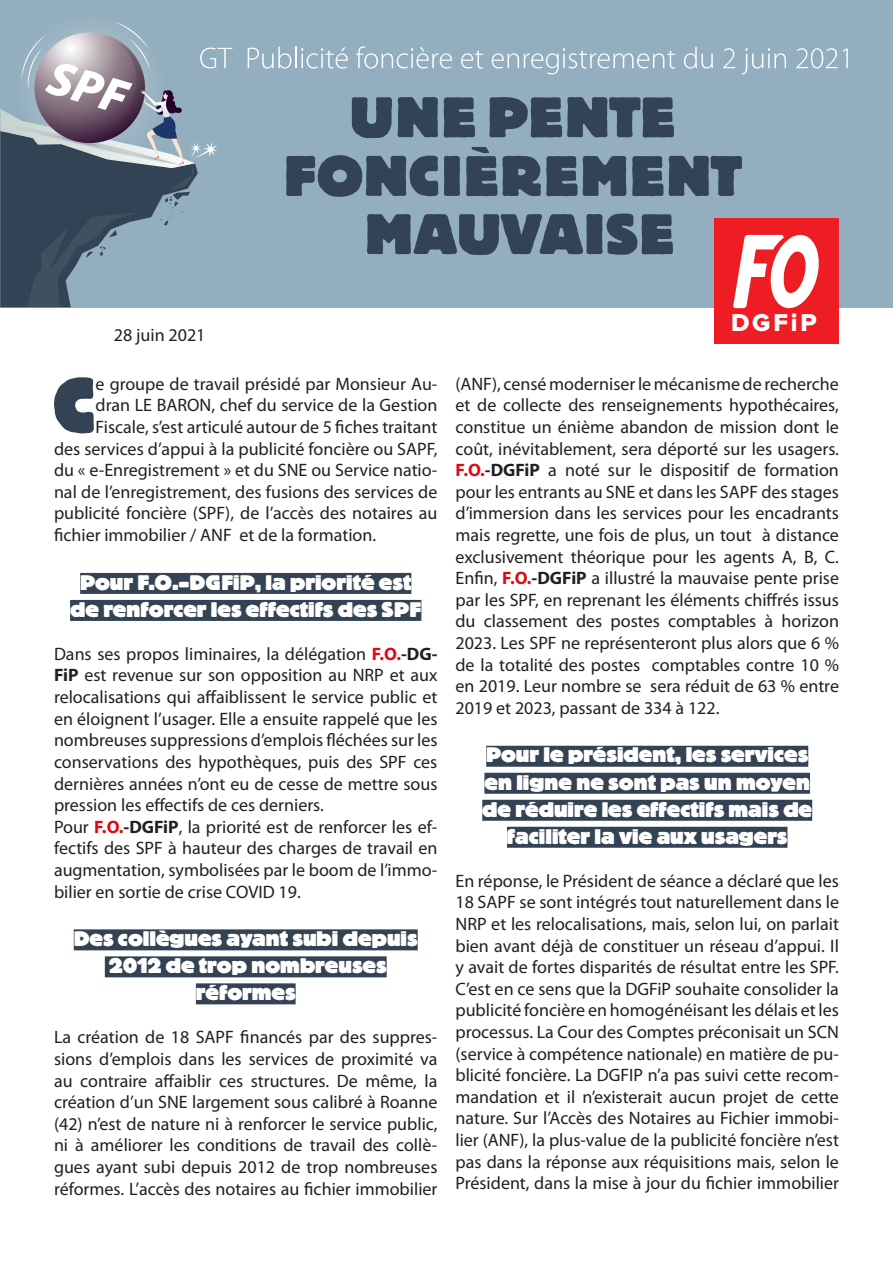
<style>
.page{position:relative;width:893px;height:1263px;background:#fff}
.page>*{position:absolute;margin:0;border:0;box-sizing:border-box;transform-origin:0 0}
.t1{font:800 78.15px "Block BE";color:#334354}
.t2{font:25.2px "Proxima Nova Extrabld";letter-spacing:.11em;color:#fff}
.t3{font:800 21px "Block BE";color:#fff}
.t4{font:18px/21.6px "Myriad Pro";color:#231f20;text-align:justify}
.s1{font-weight:700;color:#e30713}
.s2{font-weight:700}
</style>
<div class="page">
<div style="left:0;top:0;width:893px;height:307px;background:#93afbf"></div>
<svg style="left:352px;top:97px;width:40px;height:41px"></svg>
<svg style="left:398px;top:97px;width:40px;height:40px;background:#3c4e60"></svg>
<svg style="left:444px;top:97px;width:31px;height:40px"></svg>
<svg style="left:489px;top:97px;width:185px;height:40px"></svg>
<svg style="left:367px;top:213px;width:306px;height:42px"></svg>
<svg style="left:286px;top:155px;width:152px;height:42px"></svg>
<svg style="left:444px;top:156px;width:16px;height:40px"></svg>
<svg style="left:466px;top:147px;width:160px;height:49px"></svg>
<svg style="left:632px;top:156px;width:110px;height:40px"></svg>
<svg style="left:0;top:22px;width:232px;height:285px"></svg>
<svg style="left:248px;top:47px;width:43px;height:22px"></svg>
<hr style="left:295px;top:47px;width:2px;height:21px;background:#fff">
<svg style="left:301px;top:47px;width:47px;height:22px"></svg>
<svg style="left:356px;top:46px;width:96px;height:23px"></svg>
<svg style="left:461px;top:50px;width:22px;height:19px"></svg>
<svg style="left:492px;top:48px;width:183px;height:27px"></svg>
<svg style="left:684px;top:47px;width:29px;height:22px"></svg>
<svg style="left:723px;top:48px;width:12px;height:20px"></svg>
<svg style="left:742px;top:48px;width:44px;height:27px"></svg>
<svg style="left:796px;top:48px;width:41px;height:21px"></svg>
<svg style="left:843px;top:49px;width:5px;height:19px"></svg>
<div style="left:80px;top:573px;width:331px;height:21px;background:#334354"></div>
<div style="left:70px;top:600px;width:351px;height:21px;background:#334354"></div>
<div style="left:74px;top:929px;width:344px;height:21px;background:#334354"></div>
<div style="left:105px;top:956px;width:282px;height:21px;background:#334354"></div>
<div style="left:196px;top:983px;width:100px;height:21px;background:#334354"></div>
<div style="left:486px;top:746px;width:322px;height:21px;background:#334354"></div>
<div style="left:484px;top:773px;width:326px;height:21px;background:#334354"></div>
<div style="left:482px;top:800px;width:330px;height:21px;background:#334354"></div>
<div style="left:507px;top:827px;width:280px;height:21px;background:#334354"></div>
<div style="left:714px;top:218px;width:125px;height:125px;background:#ee1d23"></div>
<svg style="left:733px;top:235px;width:86px;height:73px"></svg>
<p class="t4" style="left:114px;top:324px;width:93px">28 juin 2021</p>
<p class="t1" style="left:53px;top:362px;width:44px">C</p>
<p class="t4" style="left:96px;top:373px;width:343px">e groupe de travail présidé par Monsieur Au-</p>
<p class="t4" style="left:96px;top:394px;width:343px">dran LE BARON, chef du service de la Gestion</p>
<p class="t4" style="left:96px;top:416px;width:343px">Fiscale, s’est articulé autour de 5 fiches traitant</p>
<p class="t4" style="left:54px;top:437px;width:385px">des services d’appui à la publicité foncière ou SAPF,</p>
<p class="t4" style="left:54px;top:459px;width:385px">du « e-Enregistrement » et du SNE ou Service natio-</p>
<p class="t4" style="left:54px;top:481px;width:385px">nal de l’enregistrement, des fusions des services de</p>
<p class="t4" style="left:54px;top:502px;width:385px">publicité foncière (SPF), de l’accès des notaires au</p>
<p class="t4" style="left:54px;top:524px;width:324px">fichier immobilier / ANF et de la formation.</p>
<p class="t3" style="left:80px;top:571px;width:333px">Pour F.O.-DGFiP, la priorité est</p>
<p class="t3" style="left:70px;top:598px;width:353px">de renforcer les effectifs des SPF</p>
<p class="t4" style="left:54px;top:643px;width:385px">Dans ses propos liminaires, la délégation <span class="s1">F.O.</span><span class="s2">-DG-FiP</span> est revenue sur son opposition au NRP et aux relocalisations qui affaiblissent le service public et en éloignent l’usager. Elle a ensuite rappelé que les nombreuses suppressions d’emplois fléchées sur les conservations des hypothèques, puis des SPF ces dernières années n’ont eu de cesse de mettre sous pression les effectifs de ces derniers.</p>
<p class="t4" style="left:54px;top:815px;width:385px">Pour <span class="s1">F.O.</span><span class="s2">-DGFiP</span>, la priorité est de renforcer les ef&shy;fectifs des SPF à hauteur des charges de travail en augmentation, symbolisées par le boom de l’immo&shy;bilier en sortie de crise COVID 19.</p>
<p class="t3" style="left:74px;top:927px;width:345px">Des collègues ayant subi depuis</p>
<p class="t3" style="left:109px;top:954px;width:279px">2012 de trop nombreuses</p>
<p class="t3" style="left:196px;top:981px;width:101px">réformes</p>
<p class="t4" style="left:54px;top:1026px;width:385px">La création de 18 SAPF financés par des suppres&shy;sions d’emplois dans les services de proximité va au contraire affaiblir ces structures. De même, la création d’un SNE largement sous calibré à Roanne (42) n’est de nature ni à renforcer le service public, ni à améliorer les conditions de travail des collè&shy;gues ayant subi depuis 2012 de trop nombreuses réformes. L’accès des notaires au fichier immobilier</p>
<p class="t2" style="left:731px;top:311px;width:87px">DGFiP</p>
<p class="t4" style="left:455px;top:373px;width:385px">(ANF), censé moderniser le mécanisme de recherche et de collecte des renseignements hypothécaires, constitue un énième abandon de mission dont le coût, inévitablement, sera déporté sur les usagers.<br><span class="s1">F.O.</span><span class="s2">-DGFiP</span> a noté sur le dispositif de formation pour les entrants au SNE et dans les SAPF des stages d’immersion dans les services pour les encadrants mais regrette, une fois de plus, un tout à distance exclusivement théorique pour les agents A, B, C.<br>Enfin, <span class="s1">F.O.</span><span class="s2">-DGFiP</span> a illustré la mauvaise pente prise par les SPF, en reprenant les éléments chiffrés issus du classement des postes comptables à horizon 2023. Les SPF ne représenteront plus alors que 6 % de la totalité des postes comptables contre 10 % en 2019. Leur nombre se sera réduit de 63 % entre 2019 et 2023, passant de 334 à 122.</p>
<p class="t3" style="left:486px;top:743px;width:324px">Pour le président, les services</p>
<p class="t3" style="left:484px;top:770px;width:327px">en ligne ne sont pas un moyen</p>
<p class="t3" style="left:482px;top:797px;width:331px">de réduire les effectifs mais de</p>
<p class="t3" style="left:507px;top:824px;width:282px">faciliter la vie aux usagers</p>
<p class="t4" style="left:455px;top:869px;width:385px">En réponse, le Président de séance a déclaré que les 18 SAPF se sont intégrés tout naturellement dans le NRP et les relocalisations, mais, selon lui, on parlait bien avant déjà de constituer un réseau d’appui. Il y avait de fortes disparités de résultat entre les SPF.<br>C’est en ce sens que la DGFiP souhaite consolider la publicité foncière en homogénéisant les délais et les processus. La Cour des Comptes préconisait un SCN (service à compétence nationale) en matière de pu&shy;blicité foncière. La DGFIP n’a pas suivi cette recom&shy;mandation et il n’existerait aucun projet de cette nature. Sur l’Accès des Notaires au Fichier immobi&shy;lier (ANF), la plus-value de la publicité foncière n’est pas dans la réponse aux réquisitions mais, selon le Président, dans la mise à jour du fichier immobilier</p>
</div>
